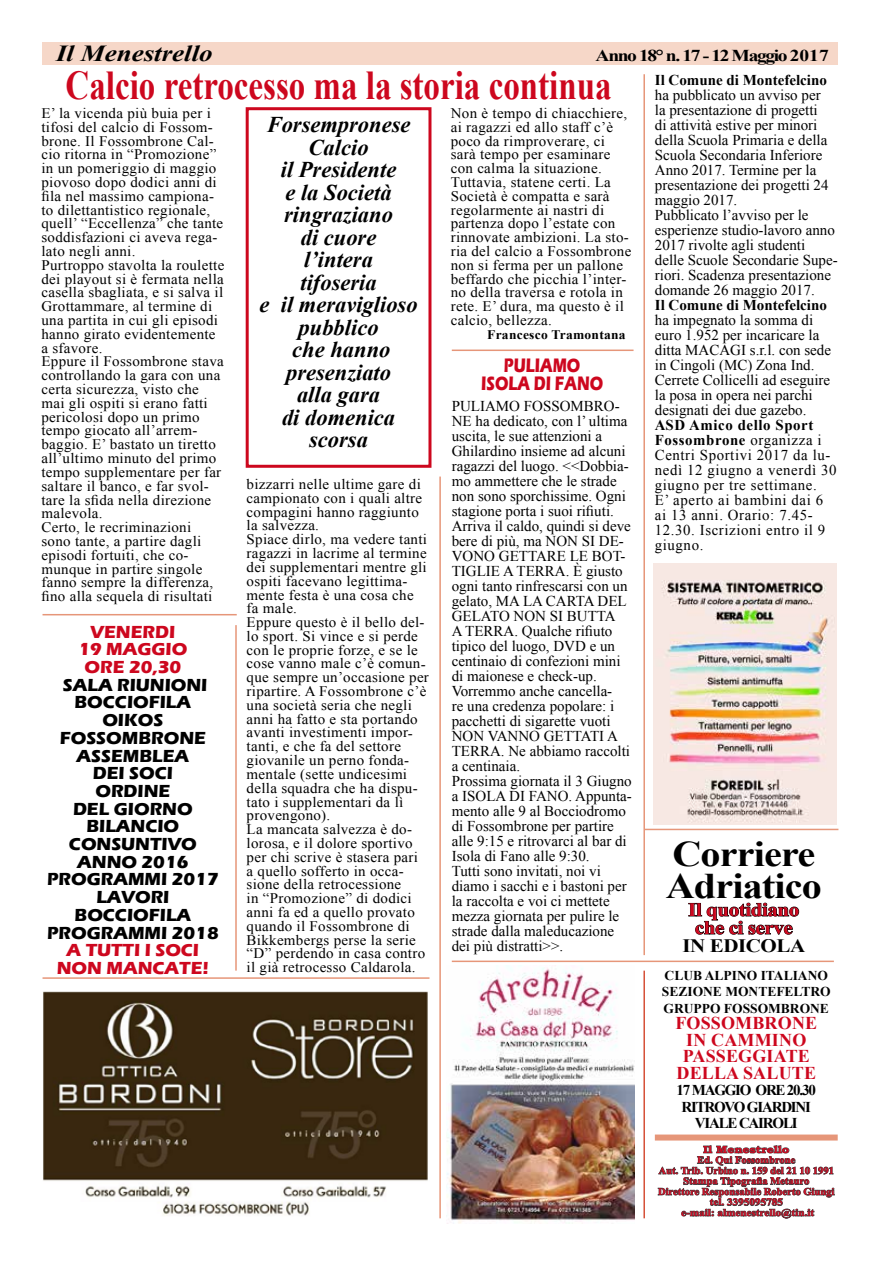
<style>
.page{position:relative;width:893px;height:1263px;background:#fff}
.page>*{position:absolute;margin:0;border:0;box-sizing:border-box;transform-origin:0 0}
.t1{font:700 40.95px "Times New Roman";color:#cd071e;scale:.81 1}
.t2{font:700 36px/31.5px "Times New Roman";letter-spacing:-.02em;color:#000;scale:1.11 1}
.t3{font:italic 700 22.95px "Times New Roman";color:#000;scale:1.18 1}
.t4{font:italic 700 22.5px/22.5px "Times New Roman";color:#000;text-align:center}
.t5{font:700 20.1px/18px "Eras ITC";color:#cd071e;text-align:center;scale:.77 1}
.t6{font:700 18.9px/18px "Times New Roman";letter-spacing:-.02em;color:#cd071e;text-align:center;scale:1.11 1}
.t7{font:700 18.9px "Times New Roman";letter-spacing:-.02em;color:#000;scale:1.11 1}
.t8{font:700 18px/17.7px "Eras ITC";color:#000;text-align:center}
.t9{font:700 18px/17.7px "Eras ITC";color:#cd071e;text-align:center}
.t10{font:700 18px/16.5px "Times New Roman";letter-spacing:.01em;color:#cd071e;text-align:center}
.t11{font:700 16.65px "Times New Roman";letter-spacing:-.07em;color:#000;scale:1.18 1}
.t12{font:15px/15px "Times New Roman";color:#000}
.t13{font:15px/15px "Times New Roman";letter-spacing:.04em;color:#000}
.t14{font:700 15px "Times New Roman";color:#000}
.t15{font:700 15px/16.5px "Times New Roman";letter-spacing:-.08em;color:#000;text-align:center}
.t16{font:14.55px/13.8px "Times New Roman";letter-spacing:.02em;color:#000}
.t17{font:700 13.5px/16.5px "Times New Roman";color:#000}
.t18{font:700 13.05px "Times New Roman";letter-spacing:.02em;color:#000}
.t19{font:700 10.05px/10.5px "Times New Roman";color:#cd071e;text-align:center;scale:1.05 1}
.t20{font:700 10.05px "Bookman Old Style";color:#cd071e;scale:1.19 1}
.s1{font-weight:700}
</style>
<div class="page">
<svg style="left:657px;top:1145px;width:178px;height:74px"></svg>
<div style="left:43px;top:43px;width:795px;height:22px;background:#f6d7c8"></div>
<div style="left:655px;top:1134px;width:183px;height:6px;background:#e69679"></div>
<hr style="left:452px;top:960px;width:382px;height:2px;background:#e69679">
<hr style="left:643px;top:971px;width:2px;height:247px;background:#d65038">
<img style="left:446px;top:966px;width:189px;height:257px">
<hr style="left:43px;top:614px;width:194px;height:1px;background:#e69679">
<hr style="left:439px;top:476px;width:2px;height:742px;background:#e69679">
<hr style="left:643px;top:74px;width:2px;height:881px;background:#e69679">
<svg style="left:688px;top:902px;width:111px;height:33px"></svg>
<hr style="left:645px;top:829px;width:193px;height:1px;background:#e69679">
<img style="left:43px;top:991px;width:385px;height:225px">
<hr style="left:43px;top:977px;width:386px;height:2px;background:#e69679">
<hr style="left:235px;top:625px;width:2px;height:346px;background:#e69679">
<div style="left:246px;top:107px;width:185px;height:361px;border:3px solid #cd071e"></div>
<hr style="left:452px;top:350px;width:181px;height:1px;background:#e69679">
<img style="left:654px;top:564px;width:183px;height:261px">
<h3 class="t3" style="left:56px;top:37px;width:134px">Il Menestrello</h3>
<p class="t11" style="left:596px;top:44px;width:199px">Anno 18° n. 17 - 12 Maggio 2017</p>
<h1 class="t1" style="left:66px;top:57px;width:676px">Calcio retrocesso ma la storia continua</h1>
<p class="t16" style="left:451px;top:106px;width:182px">Non è tempo di chiacchiere, ai ragazzi ed allo staff c’è poco da rimproverare, ci sarà tempo per esaminare con calma la situazione.<br>Tuttavia, statene certi. La<br>Società è compatta e sarà regolarmente ai nastri di partenza dopo l’estate con rinnovate ambizioni. La sto&shy;ria del calcio a Fossombrone non si ferma per un pallone beffardo che picchia l’inter&shy;no della traversa e rotola in rete. E’ dura, ma questo è il calcio, bellezza.</p>
<p class="t18" style="left:487px;top:325px;width:140px">Francesco Tramontana</p>
<p class="t16" style="left:41px;top:106px;width:184px">E’ la vicenda più buia per i tifosi del calcio di Fossom&shy;brone. Il Fossombrone Cal&shy;cio ritorna in “Promozione” in un pomeriggio di maggio piovoso dopo dodici anni di fila nel massimo campiona&shy;to dilettantistico regionale, quell’ “Eccellenza” che tante soddisfazioni ci aveva rega&shy;lato negli anni.<br>Purtroppo stavolta la roulette dei playout si è fermata nella casella sbagliata, e si salva il<br>Grottammare, al termine di una partita in cui gli episodi hanno girato evidentemente a sfavore.<br>Eppure il Fossombrone stava controllando la gara con una certa sicurezza, visto che mai gli ospiti si erano fatti pericolosi dopo un primo tempo giocato all’arrem&shy;baggio. E’ bastato un tiretto all’ultimo minuto del primo tempo supplementare per far saltare il banco, e far svol&shy;tare la sfida nella direzione malevola.<br>Certo, le recriminazioni<br>sono tante, a partire dagli episodi fortuiti, che co&shy;munque in partire singole fanno sempre la differenza, fino alla sequela di risultati</p>
<h3 class="t4" style="left:259px;top:113px;width:160px">Forsempronese<br>Calcio<br>il Presidente<br>e la Società ringraziano<br>di cuore<br>l’intera<br>tifoseria<br>e il meraviglioso pubblico<br>che hanno presenziato<br>alla gara<br>di domenica scorsa</h3>
<h3 class="t5" style="left:481px;top:356px;width:160px">PULIAMO<br>ISOLA DI FANO</h3>
<p class="t12" style="left:452px;top:398px;width:182px">PULIAMO FOSSOMBRO-<br>NE ha dedicato, con l’ ultima uscita, le sue attenzioni a<br>Ghilardino insieme ad alcuni ragazzi del luogo. &lt;&lt;Dobbia&shy;mo ammettere che le strade non sono sporchissime. Ogni stagione porta i suoi rifiuti.<br>Arriva il caldo, quindi si deve bere di più, ma NON SI DE-<br>VONO GETTARE LE BOT-<br>TIGLIE A TERRA. È giusto ogni tanto rinfrescarsi con un gelato, MA LA CARTA DEL<br>GELATO NON SI BUTTA<br>A TERRA. Qualche rifiuto tipico del luogo, DVD e un centinaio di confezioni mini di maionese e check-up.<br>Vorremmo anche cancella-<br>re una credenza popolare: i pacchetti di sigarette vuoti<br>NON VANNO GETTATI A<br>TERRA. Ne abbiamo raccolti a centinaia.<br>Prossima giornata il 3 Giugno a ISOLA DI FANO. Appunta&shy;mento alle 9 al Bocciodromo di Fossombrone per partire alle 9:15 e ritrovarci al bar di<br>Isola di Fano alle 9:30.<br>Tutti sono invitati, noi vi diamo i sacchi e i bastoni per la raccolta e voi ci mettete mezza giornata per pulire le strade dalla maleducazione dei più distratti&gt;&gt;.</p>
<p class="t16" style="left:247px;top:477px;width:184px">bizzarri nelle ultime gare di campionato con i quali altre compagini hanno raggiunto la salvezza.<br>Spiace dirlo, ma vedere tanti ragazzi in lacrime al termine dei supplementari mentre gli ospiti facevano legittima&shy;mente festa è una cosa che fa male.<br>Eppure questo è il bello del&shy;lo sport. Si vince e si perde con le proprie forze, e se le cose vanno male c’è comun&shy;que sempre un’occasione per ripartire. A Fossombrone c’è una società seria che negli anni ha fatto e sta portando avanti investimenti impor&shy;tanti, e che fa del settore giovanile un perno fonda&shy;mentale (sette undicesimi della squadra che ha dispu&shy;tato i supplementari da lì provengono).<br>La mancata salvezza è do&shy;lorosa, e il dolore sportivo per chi scrive è stasera pari<br>a quello sofferto in occa&shy;sione della retrocessione<br>in “Promozione” di dodici anni fa ed a quello provato quando il Fossombrone di<br>Bikkembergs perse la serie “D” perdendo in casa contro il già retrocesso Caldarola.</p>
<p class="t9" style="left:78px;top:623px;width:110px">VENERDI<br>19 MAGGIO<br>ORE 20,30</p>
<p class="t8" style="left:47px;top:676px;width:173px">SALA RIUNIONI<br>BOCCIOFILA<br>OIKOS<br>FOSSOMBRONE<br>ASSEMBLEA<br>DEI SOCI<br>ORDINE<br>DEL GIORNO<br>BILANCIO<br>CONSUNTIVO<br>ANNO 2016<br>PROGRAMMI 2017<br>LAVORI<br>BOCCIOFILA<br>PROGRAMMI 2018</p>
<p class="t9" style="left:57px;top:941px;width:154px">A TUTTI I SOCI<br>NON MANCATE!</p>
<p class="t14" style="left:655px;top:69px;width:174px">Il Comune di Montefelcino</p>
<p class="t12" style="left:655px;top:87px;width:184px">ha pubblicato un avviso per<br>la presentazione di progetti<br>di attività estive per minori della Scuola Primaria e della<br>Scuola Secondaria Inferiore<br>Anno 2017. Termine per la presentazione dei progetti 24 maggio 2017.<br>Pubblicato l’avviso per le esperienze studio-lavoro anno<br>2017 rivolte agli studenti delle Scuole Secondarie Supe&shy;riori. Scadenza presentazione domande 26 maggio 2017.</p>
<p class="t14" style="left:655px;top:294px;width:174px">Il Comune di Montefelcino</p>
<p class="t12" style="left:655px;top:312px;width:178px">ha impegnato la somma di euro 1.952 per incaricare la ditta MACAGI s.r.l. con sede in Cingoli (MC) Zona Ind.<br>Cerrete Collicelli ad eseguire la posa in opera nei parchi designati dei due gazebo.</p>
<p class="t13" style="left:655px;top:417px;width:183px"><span class="s1">ASD Amico dello Sport<br>Fossombrone</span> organizza i<br>Centri Sportivi 2017 da lu&shy;nedì 12 giugno a venerdì 30 giugno per tre settimane.<br>E’ aperto ai bambini dai 6 ai 13 anni. Orario: 7.45-<br>12.30. Iscrizioni entro il 9 giugno.</p>
<h2 class="t2" style="left:666px;top:838px;width:142px">Corriere<br>Adriatico</h2>
<p class="t6" style="left:688px;top:900px;width:102px">Il quotidiano che ci serve</p>
<p class="t7" style="left:682px;top:932px;width:112px">IN EDICOLA</p>
<p class="t17" style="left:662px;top:967px;width:170px">CLUB ALPINO ITALIANO<br>SEZIONE MONTEFELTRO<br>GRUPPO FOSSOMBRONE</p>
<p class="t10" style="left:675px;top:1014px;width:143px">FOSSOMBRONE<br>IN CAMMINO<br>PASSEGGIATE<br>DELLA SALUTE</p>
<p class="t15" style="left:677px;top:1082px;width:141px">17 MAGGIO ORE 20.30<br>RITROVO GIARDINI<br>VIALE CAIROLI</p>
<p class="t20" style="left:703px;top:1142px;width:74px">Il Menestrello</p>
<p class="t19" style="left:658px;top:1154px;width:170px">Ed. Qui Fossombrone<br>Aut. Trib. Urbino n. 159 del 21 10 1991<br>Stampa Tipografia Metauro<br>Direttore Responsabile Roberto Giungi tel. 3395095785<br>e-mail: almenestrello@tin.it</p>
</div>
